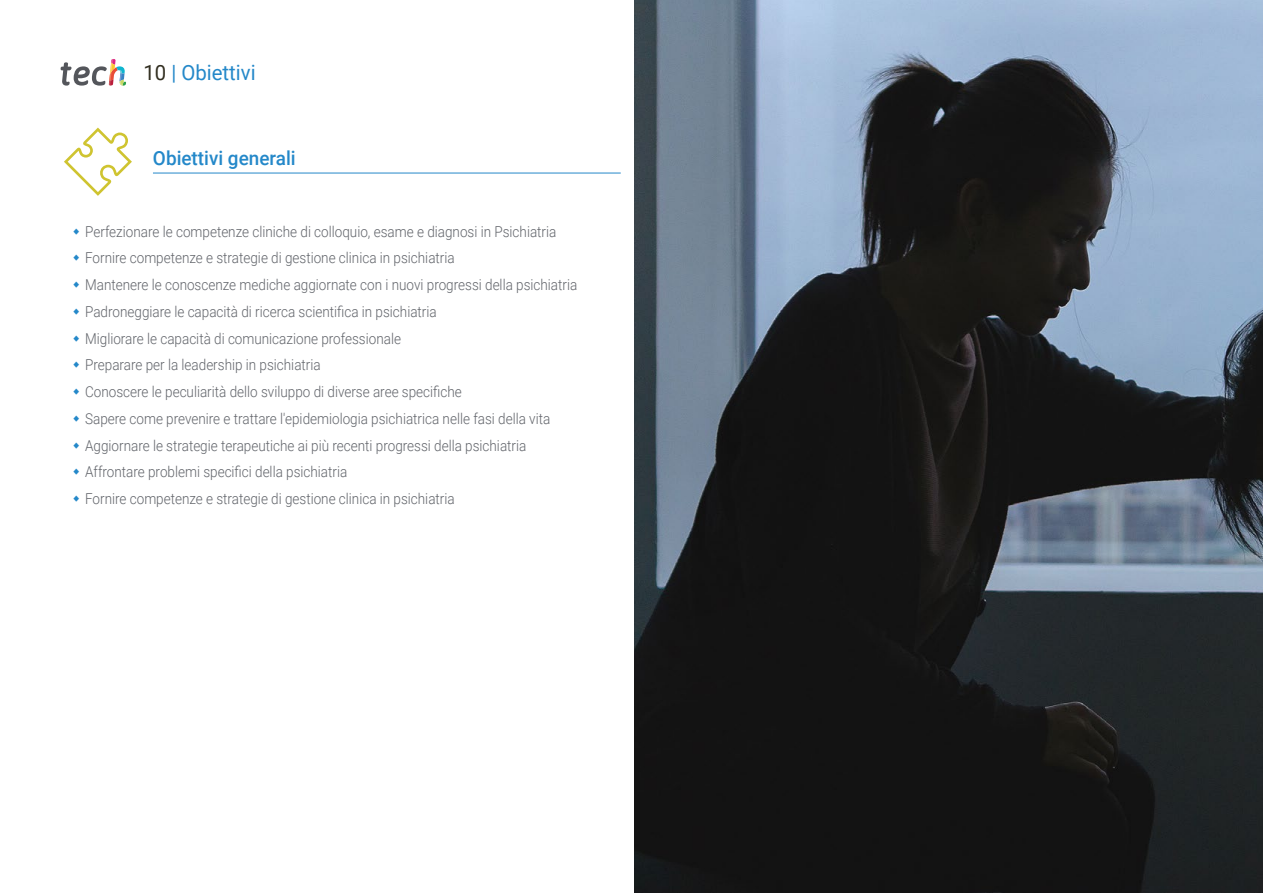
<style>
.page{position:relative;width:1263px;height:893px;background:#fff}
.page>*{position:absolute;margin:0;border:0;box-sizing:border-box;transform-origin:0 0}
.t1{font:21px "Roboto";color:#2488c9}
.t2{font:500 19.5px "Roboto";color:#2488c9}
.t3{font:300 15px/26.7px "Roboto";color:#61646a;scale:.9 1}
.s1{color:#312e20}
</style>
<div class="page">
<hr style="left:153px;top:173px;width:468px;height:1px;background:#2488c9">
<svg style="left:64px;top:128px;width:68px;height:68px"></svg>
<img style="left:635px;top:0;width:628px;height:893px">
<svg style="left:61px;top:59px;width:65px;height:27px"></svg>
<h1 class="t1" style="left:144px;top:57px;width:114px"><span class="s1">10</span> | Obiettivi</h1>
<h2 class="t2" style="left:153px;top:144px;width:144px">Obiettivi generali</h2>
<p class="t3" style="left:85px;top:217px;width:548px">Perfezionare le competenze cliniche di colloquio, esame e diagnosi in Psichiatria Fornire competenze e strategie di gestione clinica in psichiatria<br>Mantenere le conoscenze mediche aggiornate con i nuovi progressi della psichiatria Padroneggiare le capacità di ricerca scientifica in psichiatria<br>Migliorare le capacità di comunicazione professionale<br>Preparare per la leadership in psichiatria<br>Conoscere le peculiarità dello sviluppo di diverse aree specifiche<br>Sapere come prevenire e trattare l'epidemiologia psichiatrica nelle fasi della vita Aggiornare le strategie terapeutiche ai più recenti progressi della psichiatria Affrontare problemi specifici della psichiatria<br>Fornire competenze e strategie di gestione clinica in psichiatria</p>
</div>
